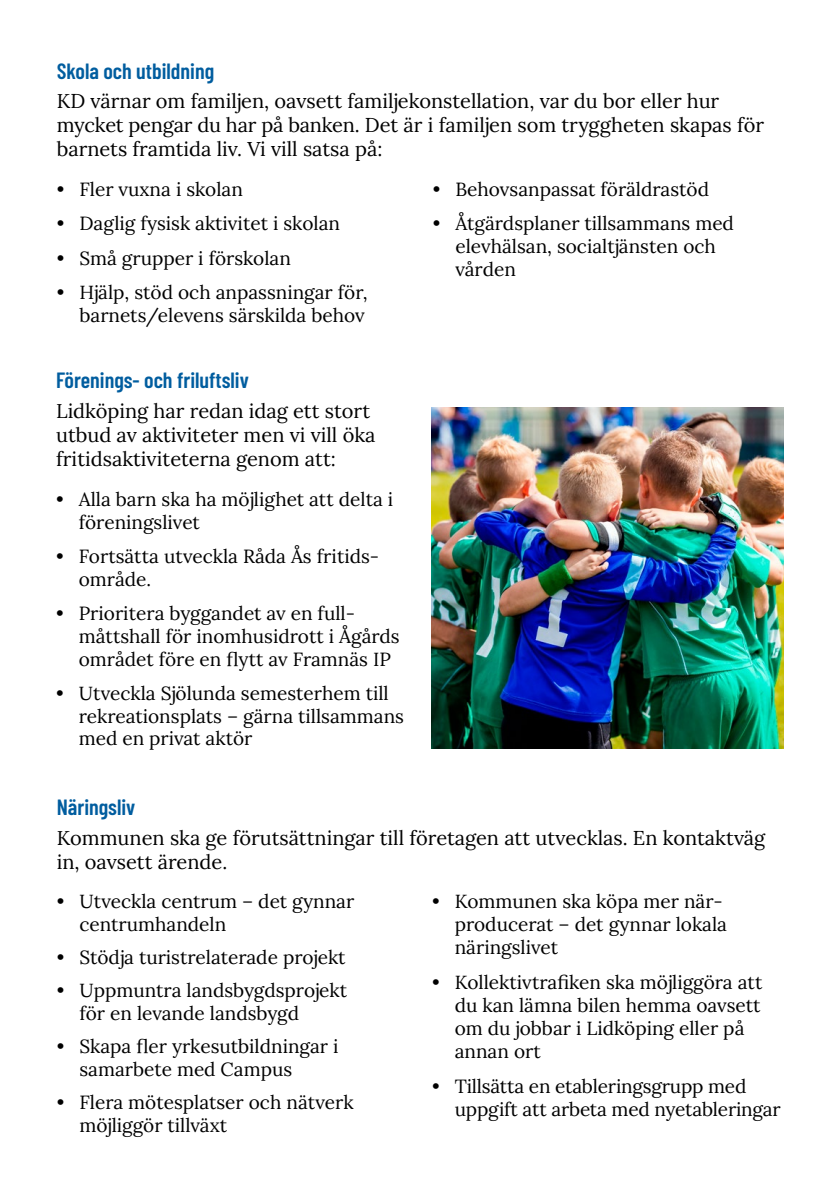
<style>
.page{position:relative;width:840px;height:1191px;background:#fff}
.page>*{position:absolute;margin:0;border:0;box-sizing:border-box;transform-origin:0 0}
.t1{font:600 22px "Barlow Condensed";color:#005d9f}
.t2{font:20px/24px "Lora";color:#000}
.t3{font:19px/22.8px "Lora";color:#000}
</style>
<div class="page">
<img style="left:431px;top:408px;width:351px;height:340px">
<p class="t1" style="left:57px;top:57px;width:159px">Skola och utbildning</p>
<p class="t2" style="left:57px;top:88px;width:708px">KD värnar om familjen, oavsett familjekonstellation, var du bor eller hur mycket pengar du har på banken. Det är i familjen som tryggheten skapas för barnets framtida liv. Vi vill satsa på:</p>
<p class="t3" style="left:57px;top:177px;width:187px">• Fler vuxna i skolan</p>
<p class="t3" style="left:57px;top:211px;width:284px">• Daglig fysisk aktivitet i skolan</p>
<p class="t3" style="left:57px;top:245px;width:235px">• Små grupper i förskolan</p>
<p class="t3" style="left:57px;top:279px;width:312px;text-align:right">• Hjälp, stöd och anpassningar för, barnets/elevens särskilda behov</p>
<p class="t3" style="left:432px;top:177px;width:278px">• Behovsanpassat föräldrastöd</p>
<p class="t3" style="left:455px;top:211px;width:280px;text-indent:-23px">• Åtgärdsplaner tillsammans med elevhälsan, socialtjänsten och vården</p>
<p class="t1" style="left:56px;top:367px;width:194px">Förenings- och friluftsliv</p>
<p class="t2" style="left:56px;top:398px;width:321px">Lidköping har redan idag ett stort utbud av aktiviteter men vi vill öka fritidsaktiviteterna genom att:</p>
<p class="t3" style="left:79px;top:486px;width:316px;text-indent:-23px">• Alla barn ska ha möjlighet att delta i föreningslivet</p>
<p class="t3" style="left:79px;top:543px;width:299px;text-indent:-23px">• Fortsätta utveckla Råda Ås fritids&shy;område.</p>
<p class="t3" style="left:79px;top:600px;width:322px;text-indent:-23px">• Prioritera byggandet av en full&shy;måttshall för inomhusidrott i Ågårds området före en flytt av Framnäs IP</p>
<p class="t3" style="left:79px;top:680px;width:326px;text-indent:-23px">• Utveckla Sjölunda semesterhem till rekreationsplats – gärna tillsammans med en privat aktör</p>
<p class="t1" style="left:57px;top:793px;width:80px">Näringsliv</p>
<p class="t2" style="left:57px;top:824px;width:709px">Kommunen ska ge förutsättningar till företagen att utvecklas. En kontaktväg in, oavsett ärende.</p>
<p class="t3" style="left:79px;top:889px;width:276px;text-indent:-23px">• Utveckla centrum – det gynnar centrumhandeln</p>
<p class="t3" style="left:57px;top:944px;width:290px">• Stödja turistrelaterade projekt</p>
<p class="t3" style="left:79px;top:977px;width:269px;text-indent:-23px">• Uppmuntra landsbygdsprojekt för en levande landsbygd</p>
<p class="t3" style="left:79px;top:1033px;width:260px;text-indent:-23px">• Skapa fler yrkesutbildningar i samarbete med Campus</p>
<p class="t3" style="left:79px;top:1089px;width:275px;text-indent:-23px">• Flera mötesplatser och nätverk möjliggör tillväxt</p>
<p class="t3" style="left:454px;top:889px;width:274px;text-indent:-23px">• Kommunen ska köpa mer när&shy;producerat – det gynnar lokala näringslivet</p>
<p class="t3" style="left:454px;top:970px;width:309px;text-indent:-23px">• Kollektivtrafiken ska möjliggöra att du kan lämna bilen hemma oavsett om du jobbar i Lidköping eller på annan ort</p>
<p class="t3" style="left:454px;top:1073px;width:327px;text-indent:-23px">• Tillsätta en etableringsgrupp med uppgift att arbeta med nyetableringar</p>
</div>
